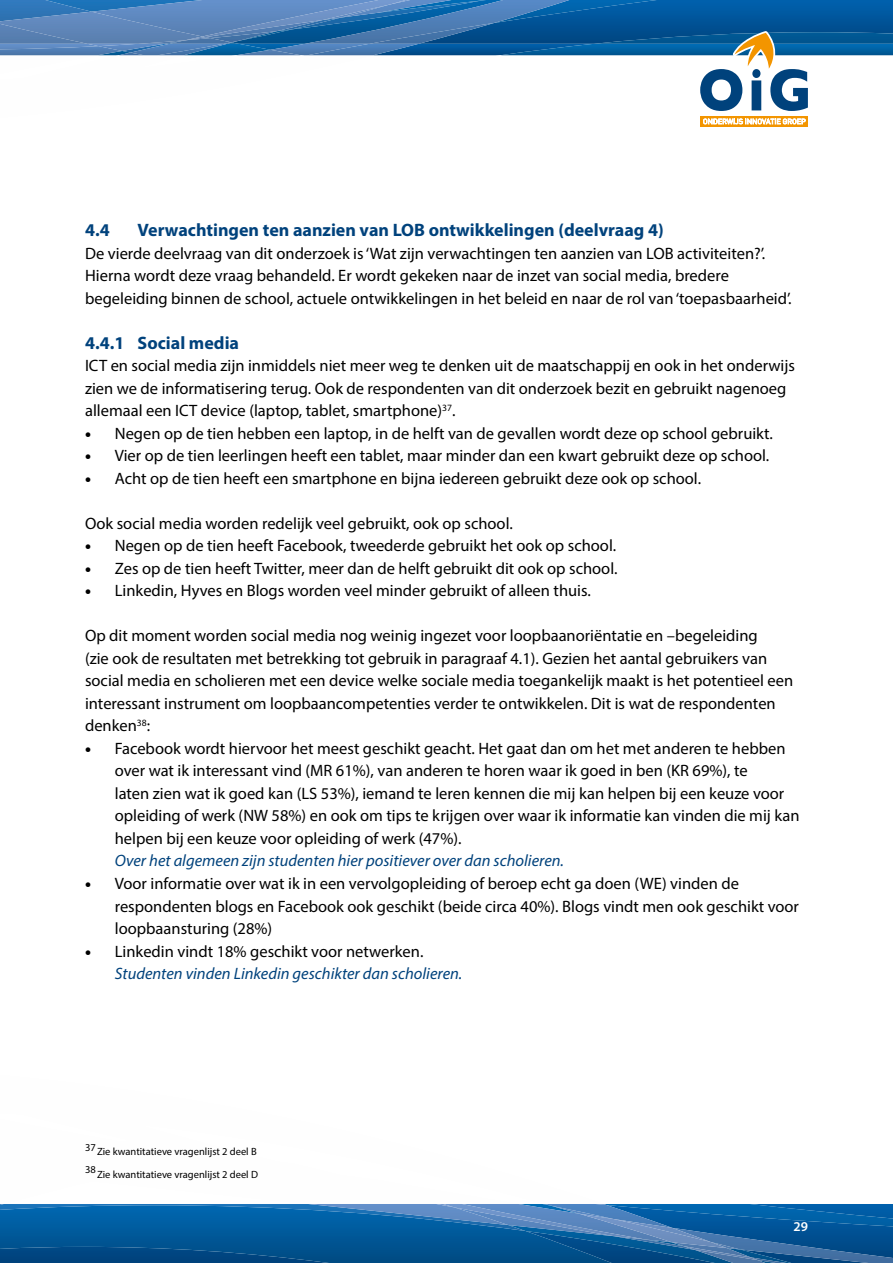
<style>
.page{position:relative;width:893px;height:1263px;background:#fff}
.page>*{position:absolute;margin:0;border:0;box-sizing:border-box;transform-origin:0 0}
.t1{font:700 18px "Myriad Pro";color:#00427c}
.t2{font:16.5px/22.5px "Myriad Pro";color:#000}
.t3{font:italic 16.5px/22.5px "Myriad Pro";color:#00427c}
.t4{font:600 13.5px "Myriad Pro";color:#fff}
.t5{font:10.5px/22.5px "Myriad Pro";color:#000}
.s1{font-weight:900}
.s2{font-weight:900;font-style:normal;color:#000}
.s3{font-style:normal;color:#000}
</style>
<div class="page">
<svg style="left:0;top:1204px;width:893px;height:59px;background:#13609e"></svg>
<svg style="left:0;top:0;width:893px;height:127px"></svg>
<p class="t1" style="left:85px;top:219px;width:26px">4.4</p>
<p class="t1" style="left:138px;top:219px;width:528px">Verwachtingen ten aanzien van LOB ontwikkelingen (deelvraag 4)</p>
<p class="t2" style="left:85px;top:242px;width:708px">De vierde deelvraag van dit onderzoek is ‘Wat zijn verwachtingen ten aanzien van LOB activiteiten?’.<br>Hierna wordt deze vraag behandeld. Er wordt gekeken naar de inzet van social media, bredere begeleiding binnen de school, actuele ontwikkelingen in het beleid en naar de rol van ‘toepasbaarheid’.</p>
<p class="t1" style="left:85px;top:331px;width:156px">4.4.1 Social media</p>
<p class="t2" style="left:85px;top:354px;width:711px">ICT en social media zijn inmiddels niet meer weg te denken uit de maatschappij en ook in het onderwijs zien we de informatisering terug. Ook de respondenten van dit onderzoek bezit en gebruikt nagenoeg allemaal een ICT device (laptop, tablet, smartphone)<sup>37</sup>.</p>
<p class="t2" style="left:85px;top:422px;width:689px"><span class="s1">•</span> Negen op de tien hebben een laptop, in de helft van de gevallen wordt deze op school gebruikt.</p>
<p class="t2" style="left:85px;top:444px;width:686px"><span class="s1">•</span> Vier op de tien leerlingen heeft een tablet, maar minder dan een kwart gebruikt deze op school.</p>
<p class="t2" style="left:85px;top:467px;width:617px"><span class="s1">•</span> Acht op de tien heeft een smartphone en bijna iedereen gebruikt deze ook op school.</p>
<p class="t2" style="left:85px;top:512px;width:429px">Ook social media worden redelijk veel gebruikt, ook op school.</p>
<p class="t2" style="left:85px;top:534px;width:533px"><span class="s1">•</span> Negen op de tien heeft Facebook, tweederde gebruikt het ook op school.</p>
<p class="t2" style="left:85px;top:557px;width:534px"><span class="s1">•</span> Zes op de tien heeft Twitter, meer dan de helft gebruikt dit ook op school.</p>
<p class="t2" style="left:85px;top:579px;width:507px"><span class="s1">•</span> Linkedin, Hyves en Blogs worden veel minder gebruikt of alleen thuis.</p>
<p class="t2" style="left:85px;top:624px;width:710px">Op dit moment worden social media nog weinig ingezet voor loopbaanoriëntatie en –begeleiding<br>(zie ook de resultaten met betrekking tot gebruik in paragraaf 4.1). Gezien het aantal gebruikers van social media en scholieren met een device welke sociale media toegankelijk maakt is het potentieel een interessant instrument om loopbaancompetenties verder te ontwikkelen. Dit is wat de respondenten denken<sup>38</sup>:</p>
<p class="t2" style="left:115px;top:737px;width:686px;text-indent:-30px"><span class="s1">•</span> Facebook wordt hiervoor het meest geschikt geacht. Het gaat dan om het met anderen te hebben over wat ik interessant vind (MR 61%), van anderen te horen waar ik goed in ben (KR 69%), te<br>laten zien wat ik goed kan (LS 53%), iemand te leren kennen die mij kan helpen bij een keuze voor opleiding of werk (NW 58%) en ook om tips te krijgen over waar ik informatie kan vinden die mij kan helpen bij een keuze voor opleiding of werk (47%).</p>
<p class="t3" style="left:115px;top:849px;width:451px">Over het algemeen zijn studenten hier positiever over dan scholieren.</p>
<p class="t2" style="left:115px;top:872px;width:686px;text-indent:-30px"><span class="s1">•</span> Voor informatie over wat ik in een vervolgopleiding of beroep echt ga doen (WE) vinden de respondenten blogs en Facebook ook geschikt (beide circa 40%). Blogs vindt men ook geschikt voor loopbaansturing (28%)</p>
<p class="t3" style="left:115px;top:939px;width:349px;text-indent:-30px"><span class="s2">•</span> <span class="s3">Linkedin vindt 18% geschikt voor netwerken.<br></span>Studenten vinden Linkedin geschikter dan scholieren.</p>
<p class="t5" style="left:85px;top:1140px;width:174px">37 Zie kwantitatieve vragenlijst 2 deel B<br>38 Zie kwantitatieve vragenlijst 2 deel D</p>
<p class="t4" style="left:793px;top:1217px;width:16px">29</p>
</div>
